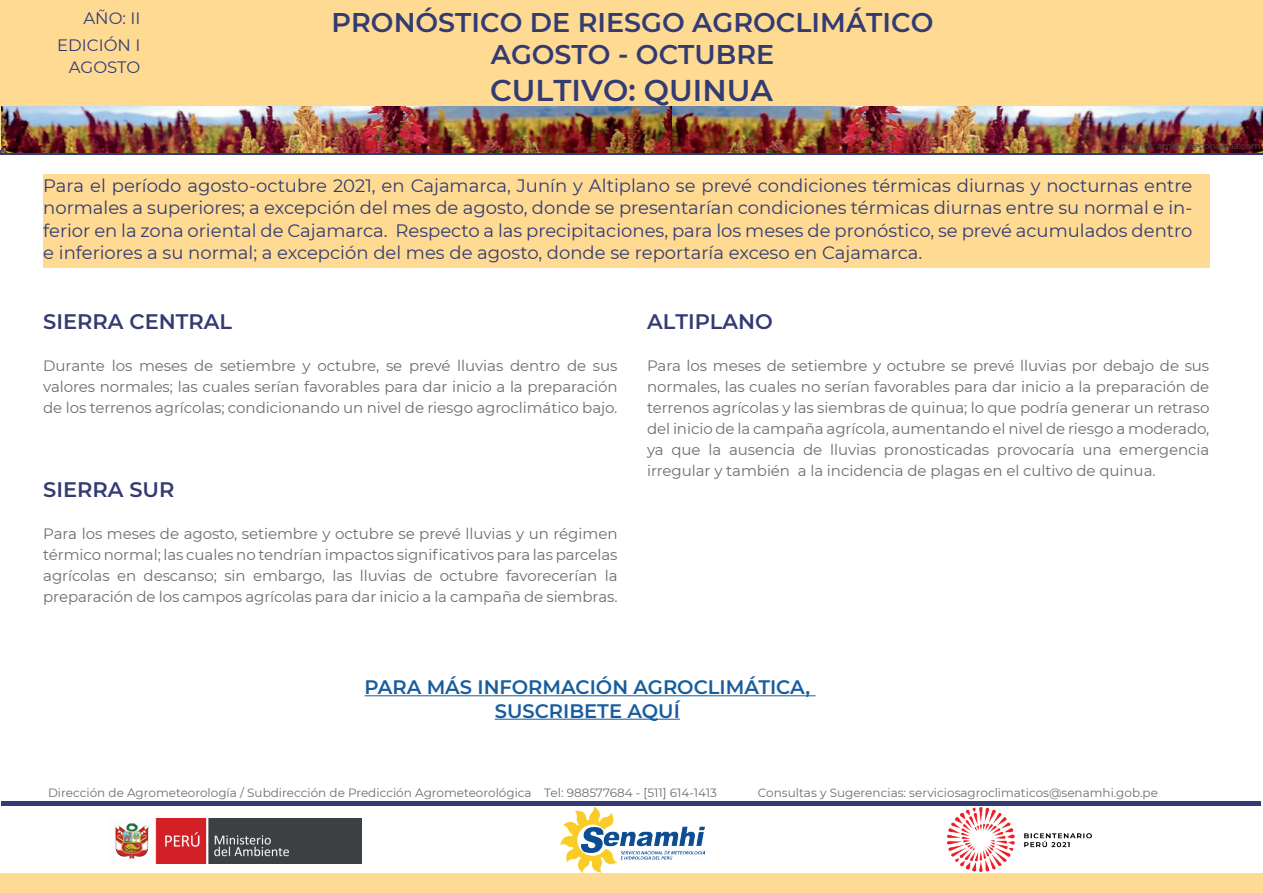
<style>
.page{position:relative;width:1263px;height:893px;background:#fff}
.page>*{position:absolute;margin:0;border:0;box-sizing:border-box;transform-origin:0 0}
.t1{font:600 30px "Montserrat";color:#333b73}
.t2{font:600 27px/32.4px "Montserrat";color:#333b73;text-align:center}
.t3{font:600 21px "Montserrat";color:#333b73}
.t4{font:600 19.5px/23.4px "Montserrat";color:#175d9e;text-align:center}
.t5{font:18px/22.5px "Montserrat";color:#333b73;text-align:justify}
.t6{font:16.5px/27px "Montserrat";color:#333b73;text-align:right}
.t7{font:15px/21px "Montserrat";letter-spacing:-.005em;color:#6b6d6f;text-align:justify}
.t8{font:12px "Montserrat";color:#6b6d6f}
.t9{font:9px "Montserrat";color:#504845}
</style>
<div class="page">
<div style="left:0;top:0;width:1263px;height:155px;background:#feda93"></div>
<img style="left:0;top:150px;width:1263px;height:5px">
<div style="left:43px;top:175px;width:1166px;height:93px;background:#feda93"></div>
<div style="left:0;top:873px;width:1263px;height:20px;background:#feda93"></div>
<div style="left:1px;top:801px;width:1260px;height:5px;background:#333b73"></div>
<img style="left:1px;top:107px;width:1262px;height:45px">
<img style="left:114px;top:818px;width:247px;height:45px">
<img style="left:561px;top:807px;width:143px;height:65px">
<img style="left:947px;top:808px;width:145px;height:64px">
<hr style="left:364px;top:695px;width:451px;height:1px;background:#175d9e">
<hr style="left:495px;top:719px;width:185px;height:1px;background:#175d9e">
<p class="t6" style="left:57px;top:4px;width:85px">AÑO: II<br>EDICIÓN I</p>
<p class="t6" style="left:69px;top:53px;width:73px">AGOSTO</p>
<h2 class="t2" style="left:332px;top:5px;width:603px">PRONÓSTICO DE RIESGO AGROCLIMÁTICO<br>AGOSTO - OCTUBRE</h2>
<h1 class="t1" style="left:490px;top:69px;width:284px">CULTIVO: QUINUA</h1>
<p class="t9" style="left:1121px;top:140px;width:142px">Fuente: americaeconomia.com</p>
<p class="t5" style="left:43px;top:174px;width:1151px">Para el período agosto-octubre 2021, en Cajamarca, Junín y Altiplano se prevé condiciones térmicas diurnas y nocturnas entre normales a superiores; a excepción del mes de agosto, donde se presentarían condiciones térmicas diurnas entre su normal e in&shy;ferior en la zona oriental de Cajamarca. Respecto a las precipitaciones, para los meses de pronóstico, se prevé acumulados dentro e inferiores a su normal; a excepción del mes de agosto, donde se reportaría exceso en Cajamarca.</p>
<h3 class="t3" style="left:43px;top:306px;width:190px">SIERRA CENTRAL</h3>
<p class="t7" style="left:43px;top:354px;width:576px">Durante los meses de setiembre y octubre, se prevé lluvias dentro de sus valores normales; las cuales serían favorables para dar inicio a la preparación de los terrenos agrícolas; condicionando un nivel de riesgo agroclimático bajo.</p>
<h3 class="t3" style="left:43px;top:474px;width:133px">SIERRA SUR</h3>
<p class="t7" style="left:43px;top:522px;width:576px">Para los meses de agosto, setiembre y octubre se prevé lluvias y un régimen térmico normal; las cuales no tendrían impactos significativos para las parcelas agrícolas en descanso; sin embargo, las lluvias de octubre favorecerían la preparación de los campos agrícolas para dar inicio a la campaña de siembras.</p>
<h3 class="t3" style="left:647px;top:306px;width:127px">ALTIPLANO</h3>
<p class="t7" style="left:647px;top:354px;width:564px">Para los meses de setiembre y octubre se prevé lluvias por debajo de sus normales, las cuales no serían favorables para dar inicio a la preparación de terrenos agrícolas y las siembras de quinua; lo que podría generar un retraso del inicio de la campaña agrícola, aumentando el nivel de riesgo a moderado, ya que la ausencia de lluvias pronosticadas provocaría una emergencia irregular y también a la incidencia de plagas en el cultivo de quinua.</p>
<h3 class="t4" style="left:364px;top:675px;width:447px">PARA MÁS INFORMACIÓN AGROCLIMÁTICA,<br>SUSCRIBETE AQUÍ</h3>
<p class="t8" style="left:48px;top:784px;width:670px">Dirección de Agrometeorología / Subdirección de Predicción Agrometeorológica Tel: 988577684 - [511] 614-1413</p>
<p class="t8" style="left:758px;top:784px;width:402px">Consultas y Sugerencias: serviciosagroclimaticos@senamhi.gob.pe</p>
</div>
